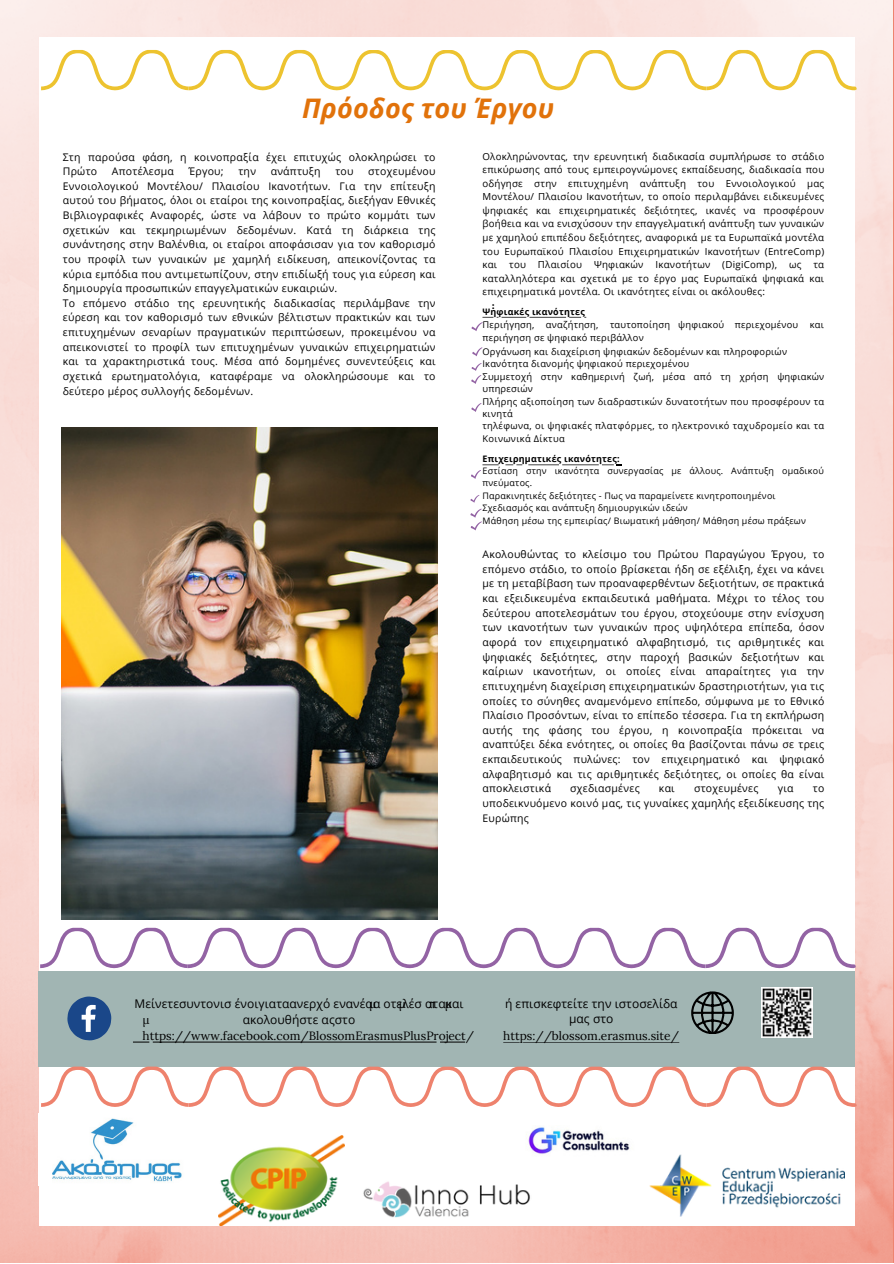
<style>
.page{position:relative;width:894px;height:1264px;background:#fff}
.page>*{position:absolute;margin:0;border:0;box-sizing:border-box;transform-origin:0 0}
.t1{font:italic 700 27px "Open Sans";letter-spacing:.005em;color:#e1720a}
.t2{font:12px/15.8px "Open Sans";letter-spacing:.005em;color:#000;text-align:center}
.t3{font:12px/15.8px "Lora";color:#000}
.t4{font:10.5px/14.7px "Open Sans";letter-spacing:.025em;color:#000;text-align:justify}
.t5{font:9.75px/13.5px "Open Sans";letter-spacing:.025em;color:#000;text-align:justify}
.t6{font:9.3px/12.3px "Open Sans";letter-spacing:.025em;color:#000}
.t7{font:9px/12.3px "Open Sans";letter-spacing:.025em;color:#000}
.t8{font:700 9px "Open Sans";letter-spacing:.025em;color:#000}
.t9{font:700 9px "Montserrat";color:#000}
</style>
<div class="page">
<img style="left:0;top:0;width:892px;height:1262px">
<div style="left:39px;top:37px;width:815px;height:1188px;background:#fff"></div>
<img style="left:62px;top:427px;width:375px;height:492px">
<svg style="left:470px;top:495px;width:9px;height:7px"></svg>
<svg style="left:470px;top:508px;width:12px;height:22px"></svg>
<svg style="left:471px;top:403px;width:10px;height:9px"></svg>
<svg style="left:472px;top:347px;width:10px;height:9px"></svg>
<svg style="left:471px;top:363px;width:10px;height:21px"></svg>
<svg style="left:471px;top:317px;width:115px;height:14px"></svg>
<svg style="left:471px;top:464px;width:150px;height:15px"></svg>
<div style="left:39px;top:971px;width:815px;height:95px;background:#a1b5b3"></div>
<svg style="left:133px;top:1041px;width:332px;height:1px"></svg>
<svg style="left:41px;top:50px;width:815px;height:40px"></svg>
<img style="left:355px;top:1181px;width:183px;height:60px">
<img style="left:218px;top:1135px;width:126px;height:90px">
<img style="left:649px;top:1154px;width:195px;height:62px">
<img style="left:52px;top:1118px;width:130px;height:64px">
<img style="left:520px;top:1106px;width:118px;height:83px">
<svg style="left:67px;top:996px;width:44px;height:44px"></svg>
<svg style="left:691px;top:991px;width:42px;height:43px"></svg>
<svg style="left:40px;top:927px;width:815px;height:41px"></svg>
<svg style="left:41px;top:1066px;width:815px;height:40px"></svg>
<img style="left:761px;top:987px;width:51px;height:50px">
<p class="t1" style="left:302px;top:89px;width:254px">Πρόοδος του Έργου</p>
<h2 class="t4" style="left:63px;top:149px;width:374px">Στη παρούσα φάση, η κοινοπραξία έχει επιτυχώς ολοκληρώσει το<br>Πρώτο</h2>
<h2 class="t4" style="left:63px;top:164px;width:374px;text-align:left;text-indent:305px">στοχευμένου Εννοιολογικού Μοντέλου/ Πλαισίου Ικανοτήτων. Για την επίτευξη αυτού του βήματος, όλοι οι εταίροι της κοινοπραξίας, διεξήγαν Εθνικές Βιβλιογραφικές Αναφορές, ώστε να λάβουν το πρώτο κομμάτι των σχετικών και τεκμηριωμένων δεδομένων. Κατά τη διάρκεια της συνάντησης στην Βαλένθια, οι εταίροι αποφάσισαν για τον καθορισμό του προφίλ των γυναικών με χαμηλή ειδίκευση, απεικονίζοντας τα κύρια εμπόδια που αντιμετωπίζουν, στην επιδίωξή τους για εύρεση και δημιουργία προσωπικών επαγγελματικών ευκαιριών.<br>Το επόμενο στάδιο της ερευνητικής διαδικασίας περιλάμβανε την εύρεση και τον καθορισμό των εθνικών βέλτιστων πρακτικών και των επιτυχημένων σεναρίων πραγματικών περιπτώσεων, προκειμένου να απεικονιστεί το προφίλ των επιτυχημένων γυναικών επιχειρηματιών και τα χαρακτηριστικά τους. Μέσα από δομημένες συνεντεύξεις και σχετικά ερωτηματολόγια, καταφέραμε να ολοκληρώσουμε και το δεύτερο μέρος συλλογής δεδομένων.</h2>
<h2 class="t4" style="left:112px;top:164px;width:64px">Αποτέλεσμα</h2>
<h2 class="t4" style="left:189px;top:164px;width:37px">Έργου;</h2>
<h2 class="t4" style="left:238px;top:164px;width:19px">την</h2>
<h2 class="t4" style="left:270px;top:164px;width:51px">ανάπτυξη</h2>
<h2 class="t4" style="left:335px;top:164px;width:20px">του</h2>
<p class="t5" style="left:482px;top:149px;width:343px">Ολοκληρώνοντας, την ερευνητική διαδικασία συμπλήρωσε το στάδιο επικύρωσης από τους εμπειρογνώμονες εκπαίδευσης, διαδικασία που οδήγησε στην επιτυχημένη ανάπτυξη του Εννοιολογικού μας Μοντέλου/ Πλαισίου Ικανοτήτων, το οποίο περιλαμβάνει ειδικευμένες ψηφιακές και επιχειρηματικές δεξιότητες, ικανές να προσφέρουν βοήθεια και να ενισχύσουν την επαγγελματική ανάπτυξη των γυναικών με χαμηλού επιπέδου δεξιότητες, αναφορικά με τα Ευρωπαϊκά μοντέλα του Ευρωπαϊκού Πλαισίου Επιχειρηματικών Ικανοτήτων (EntreComp) και του Πλαισίου Ψηφιακών Ικανοτήτων (DigiComp), ως τα καταλληλότερα και σχετικά με το έργο μας Ευρωπαϊκά ψηφιακά και επιχειρηματικά μοντέλα. Οι ικανότητες είναι οι ακόλουθες:</p>
<p class="t9" style="left:492px;top:300px;width:4px">:</p>
<p class="t8" style="left:482px;top:305px;width:104px">Ψηφιακές ικανότητες</p>
<p class="t6" style="left:482px;top:318px;width:189px">Περιήγηση, αναζήτηση, ταυτοποίηση περιήγηση σε ψηφιακό περιβάλλον</p>
<p class="t6" style="left:678px;top:318px;width:47px">ψηφιακού</p>
<p class="t6" style="left:734px;top:318px;width:65px">περιεχομένου</p>
<p class="t6" style="left:809px;top:318px;width:16px">και</p>
<p class="t6" style="left:482px;top:345px;width:306px">Οργάνωση και διαχείριση ψηφιακών δεδομένων και πληροφοριών<br>Ικανότητα διανομής ψηφιακού περιεχομένου</p>
<h3 class="t6" style="left:482px;top:370px;width:343px">Συμμετοχή στην καθημερινή ζωή, μέσα από τη χρήση ψηφιακών υπηρεσιών</h3>
<p class="t6" style="left:482px;top:395px;width:343px">Πλήρης αξιοποίηση των διαδραστικών δυνατοτήτων που προσφέρουν τα κινητά</p>
<p class="t6" style="left:482px;top:419px;width:343px">τηλέφωνα, οι ψηφιακές πλατφόρμες, το ηλεκτρονικό ταχυδρομείο και τα<br>Κοινωνικά Δίκτυα</p>
<p class="t8" style="left:482px;top:452px;width:139px">Eπιχειρηματικές ικανότητες:</p>
<p class="t7" style="left:482px;top:464px;width:343px">Εστίαση στην ικανότητα συνεργασίας με άλλους. Ανάπτυξη ομαδικού πνεύματος.</p>
<p class="t7" style="left:482px;top:489px;width:294px">Παρακινητικές δεξιότητες - Πως να παραμείνετε κινητροποιημένοι</p>
<p class="t7" style="left:482px;top:501px;width:206px">Σχεδιασμός και ανάπτυξη δημιουργικών ιδεών</p>
<p class="t7" style="left:482px;top:514px;width:325px">Μάθηση μέσω της εμπειρίας/ Bιωματική μάθηση/ Μάθηση μέσω πράξεων</p>
<p class="t4" style="left:482px;top:547px;width:343px">Ακολουθώντας το κλείσιμο του Πρώτου Παραγώγου Έργου, το επόμενο στάδιο, το οποίο βρίσκεται ήδη σε εξέλιξη, έχει να κάνει με τη μεταβίβαση των προαναφερθέντων δεξιοτήτων, σε πρακτικά και εξειδικευμένα εκπαιδευτικά μαθήματα. Μέχρι το τέλος του δεύτερου αποτελεσμάτων του έργου, στοχεύουμε στην ενίσχυση των ικανοτήτων των γυναικών προς υψηλότερα επίπεδα, όσον αφορά τον επιχειρηματικό αλφαβητισμό, τις αριθμητικές και ψηφιακές δεξιότητες, στην παροχή βασικών δεξιοτήτων και καίριων ικανοτήτων, οι οποίες είναι απαραίτητες για την επιτυχημένη διαχείριση επιχειρηματικών δραστηριοτήτων, για τις οποίες το σύνηθες αναμενόμενο επίπεδο, σύμφωνα με το Εθνικό Πλαίσιο Προσόντων, είναι το επίπεδο τέσσερα. Για τη εκπλήρωση αυτής της φάσης του έργου, η κοινοπραξία πρόκειται να αναπτύξει δέκα ενότητες, οι οποίες θα βασίζονται πάνω σε τρεις εκπαιδευτικούς πυλώνες: τον επιχειρηματικό και ψηφιακό αλφαβητισμό και τις αριθμητικές δεξιότητες, οι οποίες θα είναι αποκλειστικά</p>
<p class="t4" style="left:570px;top:781px;width:71px">σχεδιασμένες</p>
<p class="t4" style="left:658px;top:781px;width:17px">και</p>
<p class="t4" style="left:694px;top:781px;width:66px">στοχευμένες</p>
<p class="t4" style="left:777px;top:781px;width:17px">για</p>
<p class="t4" style="left:482px;top:781px;width:343px;text-indent:330px">το υποδεικνυόμενο κοινό μας, τις γυναίκες χαμηλής εξειδίκευσης της Ευρώπης</p>
<p class="t2" style="left:134px;top:995px;width:330px">Μείνετεσυντονισ ένοιγιαταανερχό ενανέαα οτελέσ ατακαι ακολουθήστε αςστο</p>
<h2 class="t3" style="left:369px;top:996px;width:9px">μ</h2>
<h2 class="t3" style="left:398px;top:996px;width:9px">μ</h2>
<h2 class="t3" style="left:428px;top:996px;width:25px">π μ</h2>
<h2 class="t3" style="left:142px;top:1011px;width:333px">μ https://www.facebook.com/BlossomErasmusPlusProject/</h2>
<h2 class="t2" style="left:505px;top:995px;width:174px">ή επισκεφτείτε την ιστοσελίδα μας στο</h2>
<h2 class="t3" style="left:503px;top:1028px;width:177px">https://blossom.erasmus.site/</h2>
</div>
